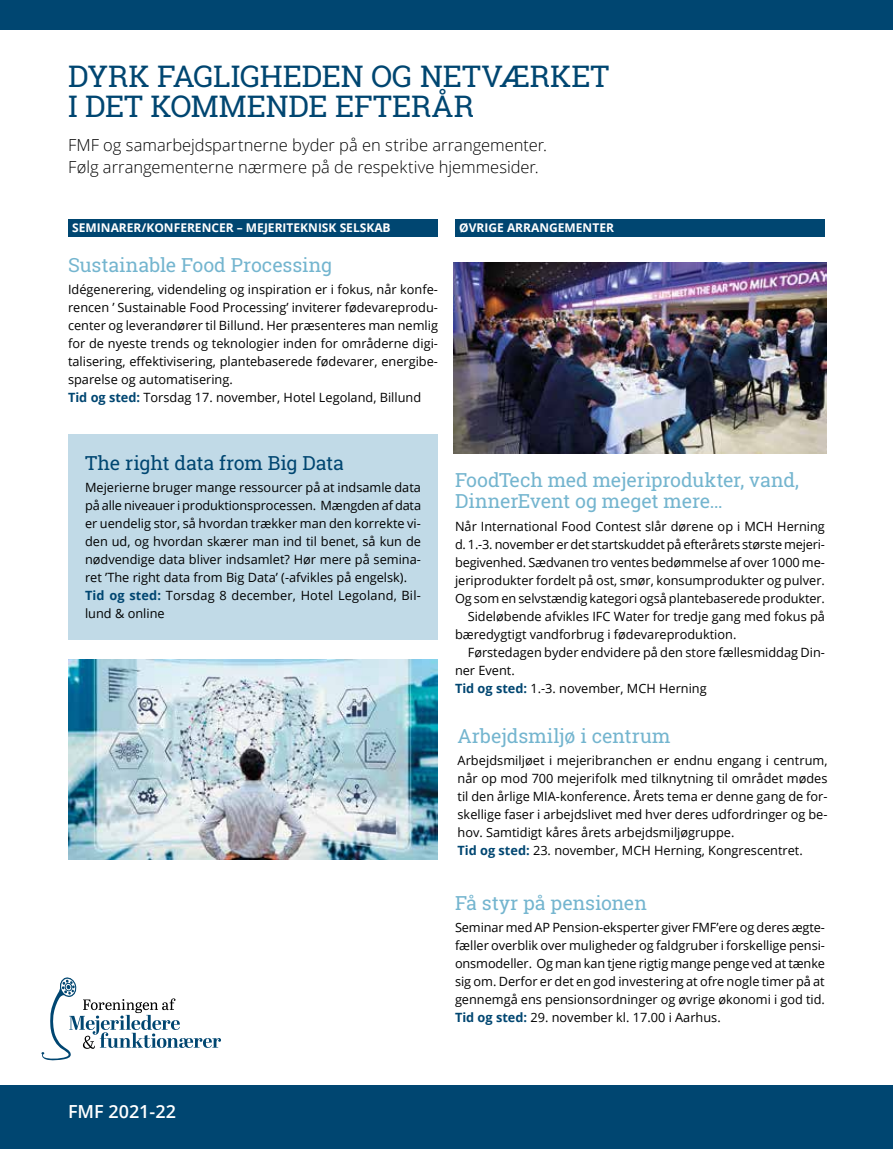
<style>
.page{position:relative;width:893px;height:1149px;background:#fff}
.page>*{position:absolute;margin:0;border:0;box-sizing:border-box;transform-origin:0 0}
.t1{font:30px/30px "Roboto Slab";color:#004671}
.t2{font:19.5px/21px "Roboto Slab";letter-spacing:-.005em;color:#74b5cf}
.t3{font:19.5px "Roboto Slab";letter-spacing:-.01em;color:#004671}
.t4{font:600 18px "Open Sans";color:#fff}
.t5{font:300 16.5px/22.5px "Open Sans";color:#000}
.t6{font:12.75px/18px "Open Sans";color:#000}
.t7{font:700 12px "Open Sans";color:#fff}
.s1{font-weight:700;color:#004671}
</style>
<div class="page">
<div style="left:0;top:0;width:893px;height:30px;background:#004671"></div>
<div style="left:0;top:1084px;width:893px;height:64px;background:#004671"></div>
<div style="left:68px;top:219px;width:370px;height:17px;background:#004671"></div>
<div style="left:455px;top:219px;width:370px;height:17px;background:#004671"></div>
<img style="left:454px;top:262px;width:372px;height:192px">
<img style="left:68px;top:659px;width:370px;height:200px">
<div style="left:68px;top:434px;width:370px;height:206px;background:#c1dae7"></div>
<svg style="left:41px;top:977px;width:180px;height:83px"></svg>
<h1 class="t1" style="left:68px;top:61px;width:543px">DYRK FAGLIGHEDEN OG NETVÆRKET<br>I DET KOMMENDE EFTERÅR</h1>
<p class="t5" style="left:68px;top:133px;width:480px">FMF og samarbejdspartnerne byder på en stribe arrangementer.<br>Følg arrangementerne nærmere på de respektive hjemmesider.</p>
<p class="t7" style="left:72px;top:219px;width:320px">SEMINARER/KONFERENCER – MEJERITEKNISK SELSKAB</p>
<p class="t7" style="left:459px;top:219px;width:156px">ØVRIGE ARRANGEMENTER</p>
<h2 class="t2" style="left:68px;top:254px;width:266px">Sustainable Food Processing</h2>
<p class="t6" style="left:68px;top:280px;width:371px">Idégenerering, videndeling og inspiration er i fokus, når konfe&shy;rencen ’ Sustainable Food Processing’ inviterer fødevareprodu&shy;center og leverandører til Billund. Her præsenteres man nemlig for de nyeste trends og teknologier inden for områderne digi&shy;talisering, effektivisering, plantebaserede fødevarer, energibe&shy;sparelse og automatisering.<br><span class="s1">Tid og sted:</span> Torsdag 17. november, Hotel Legoland, Billund</p>
<h2 class="t3" style="left:85px;top:449px;width:260px">The right data from Big Data</h2>
<p class="t6" style="left:85px;top:478px;width:338px">Mejerierne bruger mange ressourcer på at indsamle data på alle niveauer i produktionsprocessen. Mængden af data er uendelig stor, så hvordan trækker man den korrekte vi&shy;den ud, og hvordan skærer man ind til benet, så kun de nødvendige data bliver indsamlet? Hør mere på semina&shy;ret ’The right data from Big Data’ (-afvikles på engelsk).<br><span class="s1">Tid og sted:</span> Torsdag 8 december, Hotel Legoland, Bil&shy;lund &amp; online</p>
<h2 class="t2" style="left:455px;top:469px;width:345px">FoodTech med mejeriprodukter, vand,<br>DinnerEvent og meget mere…</h2>
<p class="t6" style="left:455px;top:516px;width:371px">Når International Food Contest slår dørene op i MCH Herning</p>
<p class="t6" style="left:455px;top:534px;width:370px">d. 1.-3. november er det startskuddet på efterårets største mejeri-</p>
<p class="t6" style="left:455px;top:552px;width:371px">begivenhed. Sædvanen tro ventes bedømmelse af over 1000 me-</p>
<p class="t6" style="left:455px;top:570px;width:371px">jeriprodukter fordelt på ost, smør, konsumprodukter og pulver.</p>
<p class="t6" style="left:455px;top:588px;width:371px">Og som en selvstændig kategori også plantebaserede produkter.</p>
<p class="t6" style="left:468px;top:606px;width:359px">Sideløbende afvikles IFC Water for tredje gang med fokus på</p>
<p class="t6" style="left:455px;top:624px;width:283px">bæredygtigt vandforbrug i fødevareproduktion.</p>
<p class="t6" style="left:468px;top:642px;width:359px">Førstedagen byder endvidere på den store fællesmiddag Din-</p>
<p class="t6" style="left:455px;top:660px;width:61px">ner Event.</p>
<p class="t6" style="left:455px;top:678px;width:253px"><span class="s1">Tid og sted:</span> 1.-3. november, MCH Herning</p>
<h2 class="t2" style="left:458px;top:724px;width:215px">Arbejdsmiljø i centrum</h2>
<p class="t6" style="left:458px;top:750px;width:372px">Arbejdsmiljøet i mejeribranchen er endnu engang i centrum, når op mod 700 mejerifolk med tilknytning til området mødes til den årlige MIA-konference. Årets tema er denne gang de for&shy;skellige faser i arbejdslivet med hver deres udfordringer og be&shy;hov. Samtidigt kåres årets arbejdsmiljøgruppe.<br><span class="s1">Tid og sted:</span> 23. november, MCH Herning, Kongrescentret.</p>
<h2 class="t2" style="left:455px;top:892px;width:193px">Få styr på pensionen</h2>
<p class="t6" style="left:455px;top:918px;width:372px;text-align:justify">Seminar med AP Pension-eksperter giver FMF’ere og deres ægte&shy;fæller overblik over muligheder og faldgruber i forskellige pensi&shy;onsmodeller. Og man kan tjene rigtig mange penge ved at tænke sig om. Derfor er det en god investering at ofre nogle timer på at gennemgå ens pensionsordninger og øvrige økonomi i god tid.<br><span class="s1">Tid og sted:</span> 29. november kl. 17.00 i Aarhus.</p>
<h3 class="t4" style="left:68px;top:1099px;width:109px">FMF 2021-22</h3>
</div>
